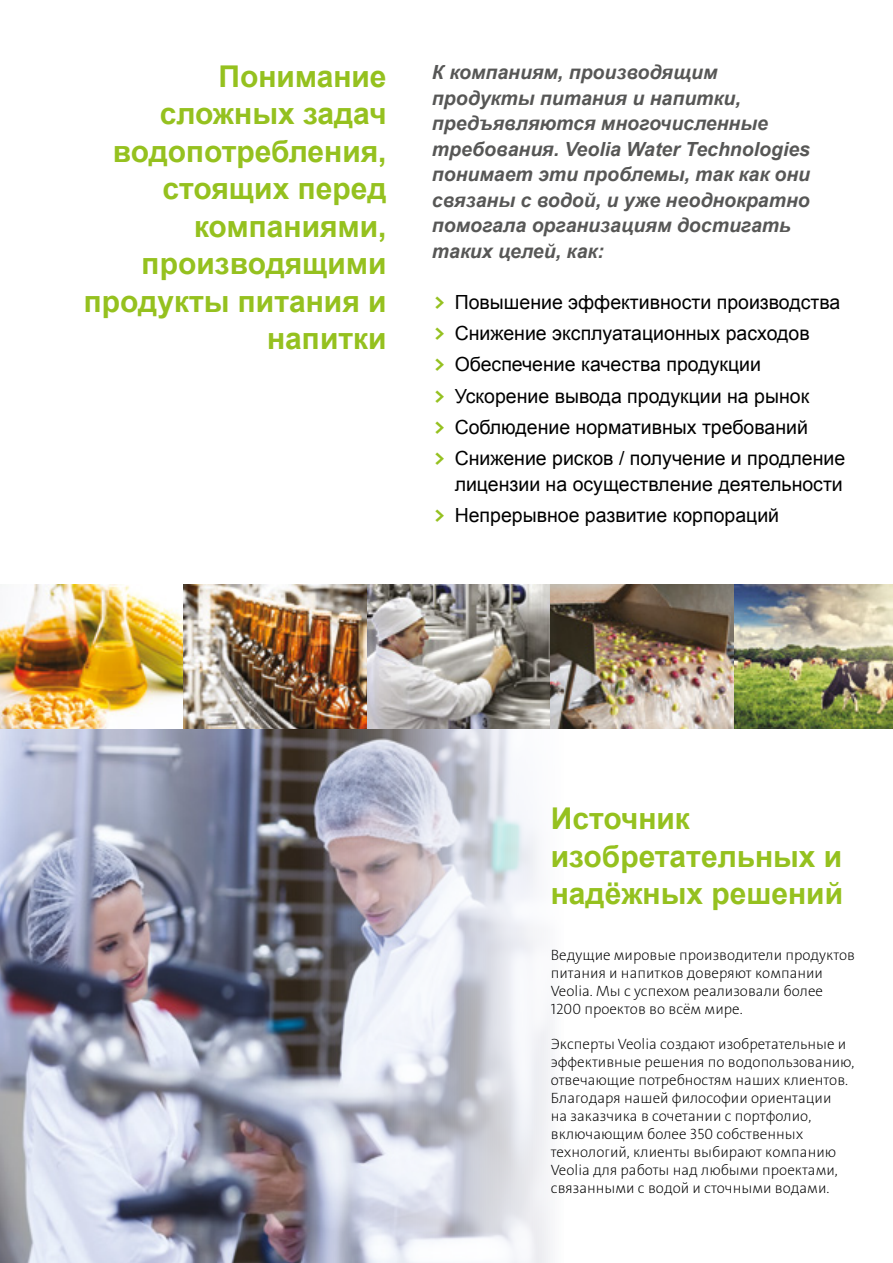
<style>
.page{position:relative;width:893px;height:1263px;background:#fff}
.page>*{position:absolute;margin:0;border:0;box-sizing:border-box;transform-origin:0 0}
.t1{font:700 30px/37.5px "Arial";color:#95c11f;text-align:right}
.t2{font:19.5px/31.2px "Arial";color:#000}
.t3{font:italic 700 19.5px/25.5px "Arial";color:#575756}
.t4{font:15px/18px "The Sans Veolia W2 Ex Lig";color:#000}
.s1{font-family:"The Sans Veolia W7 Bld";font-size:21px;color:#95c11f}
</style>
<div class="page">
<img style="left:0;top:728px;width:563px;height:535px">
<img style="left:0;top:584px;width:184px;height:144px">
<img style="left:184px;top:584px;width:183px;height:144px">
<img style="left:367px;top:584px;width:184px;height:144px">
<img style="left:551px;top:584px;width:183px;height:144px">
<img style="left:734px;top:584px;width:158px;height:144px">
<hr style="left:892px;top:0;width:1px;height:1263px;background:#79bcd2">
<h1 class="t1" style="left:84px;top:58px;width:304px">Понимание сложных задач водопотребления, стоящих перед компаниями, производящими продукты питания и напитки</h1>
<p class="t3" style="left:432px;top:60px;width:380px">К компаниям, производящим продукты питания и напитки, предъявляются многочисленные требования. Veolia Water Technologies понимает эти проблемы, так как они связаны с водой, и уже неоднократно помогала организациям достигать таких целей, как:</p>
<h2 class="t2" style="left:434px;top:287px;width:413px"><span class="s1">&gt;</span> Повышение эффективности производства <span class="s1">&gt;</span> Снижение эксплуатационных расходов<br><span class="s1">&gt;</span> Обеспечение качества продукции<br><span class="s1">&gt;</span> Ускорение вывода продукции на рынок<br><span class="s1">&gt;</span> Соблюдение нормативных требований<br><span class="s1">&gt;</span> Снижение рисков / получение и продление</h2>
<h2 class="t2" style="left:434px;top:468px;width:410px;text-indent:21px">лицензии на осуществление деятельности <span class="s1">&gt;</span> Непрерывное развитие корпораций</h2>
<h1 class="t1" style="left:551px;top:801px;width:294px;text-align:left">Источник изобретательных и надёжных решений</h1>
<p class="t4" style="left:551px;top:946px;width:306px">Ведущие мировые производители продуктов питания и напитков доверяют компании Veolia. Мы с успехом реализовали более 1200 проектов во всём мире.</p>
<p class="t4" style="left:551px;top:1035px;width:305px">Эксперты Veolia создают изобретательные и эффективные решения по водопользованию, отвечающие потребностям наших клиентов.<br>Благодаря нашей философии ориентации<br>на заказчика в сочетании с портфолио, включающим более 350 собственных технологий, клиенты выбирают компанию Veolia для работы над любыми проектами, связанными с водой и сточными водами.</p>
</div>
